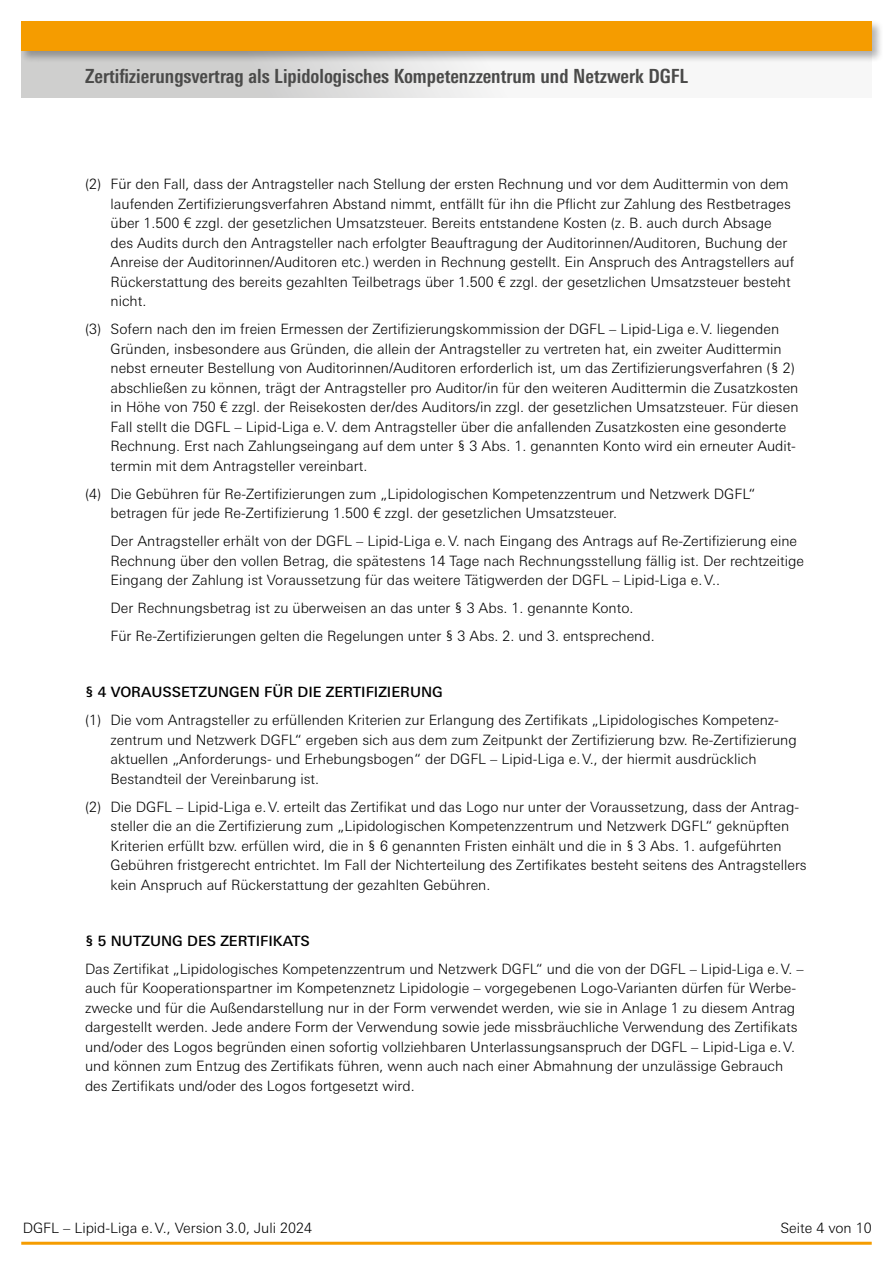
<style>
.page{position:relative;width:893px;height:1263px;background:#fff}
.page>*{position:absolute;margin:0;border:0;box-sizing:border-box;transform-origin:0 0}
.t1{font:700 condensed 19.5px "Univers Next Pro";color:#4a4a49}
.t2{font:300 14.25px/19.5px "Univers Next Pro";color:#000}
.t3{font:500 14.25px "Univers Next Pro";color:#000}
</style>
<div class="page">
<hr style="left:21px;top:1242px;width:851px;height:3px;background:#f59c00">
<div style="left:21px;top:34px;width:851px;height:64px;background:linear-gradient(to right,#cacac9,#fff)"></div>
<div style="left:20px;top:20px;width:864px;height:42px;background:#000;opacity:.3"></div>
<div style="left:21px;top:21px;width:851px;height:30px;background:#f59c00"></div>
<h1 class="t1" style="left:85px;top:64px;width:605px">Zertifizierungsvertrag als Lipidologisches Kompetenzzentrum und Netzwerk DGFL</h1>
<p class="t2" style="left:111px;top:174px;width:685px;text-indent:-26px">(2) Für den Fall, dass der Antragsteller nach Stellung der ersten Rechnung und vor dem Audittermin von dem laufenden Zertifizierungsverfahren Abstand nimmt, entfällt für ihn die Pflicht zur Zahlung des Restbetrages über 1.500 € zzgl. der gesetzlichen Umsatzsteuer. Bereits entstandene Kosten (z. B. auch durch Absage des Audits durch den Antragsteller nach erfolgter Beauftragung der Auditorinnen/Auditoren, Buchung der Anreise der Auditorinnen/Auditoren etc.) werden in Rechnung gestellt. Ein Anspruch des Antragstellers auf Rückerstattung des bereits gezahlten Teilbetrags über 1.500 € zzgl. der gesetzlichen Umsatzsteuer besteht nicht.</p>
<p class="t2" style="left:111px;top:319px;width:689px;text-indent:-26px">(3) Sofern nach den im freien Ermessen der Zertifizierungskommission der DGFL – Lipid-Liga e.V. liegenden Gründen, insbesondere aus Gründen, die allein der Antragsteller zu vertreten hat, ein zweiter Audittermin nebst erneuter Bestellung von Auditorinnen/Auditoren erforderlich ist, um das Zertifizierungsverfahren (§ 2) abschließen zu können, trägt der Antragsteller pro Auditor/in für den weiteren Audittermin die Zusatzkosten in Höhe von 750 € zzgl. der Reisekosten der/des Auditors/in zzgl. der gesetzlichen Umsatzsteuer. Für diesen Fall stellt die DGFL – Lipid-Liga e.V. dem Antragsteller über die anfallenden Zusatzkosten eine gesonderte Rechnung. Erst nach Zahlungseingang auf dem unter § 3 Abs. 1. genannten Konto wird ein erneuter Audit&shy;termin mit dem Antragsteller vereinbart.</p>
<p class="t2" style="left:111px;top:484px;width:646px;text-indent:-26px">(4) Die Gebühren für Re-Zertifizierungen zum „Lipidologischen Kompetenzzentrum und Netzwerk DGFL“ betragen für jede Re-Zertifizierung 1.500 € zzgl. der gesetzlichen Umsatzsteuer.</p>
<p class="t2" style="left:111px;top:531px;width:695px">Der Antragsteller erhält von der DGFL – Lipid-Liga e.V. nach Eingang des Antrags auf Re-Zertifizierung eine<br>Rechnung über den vollen Betrag, die spätestens 14 Tage nach Rechnungsstellung fällig ist. Der rechtzeitige<br>Eingang der Zahlung ist Voraussetzung für das weitere Tätigwerden der DGFL – Lipid-Liga e.V..</p>
<p class="t2" style="left:111px;top:594px;width:546px;line-height:28px">Der Rechnungsbetrag ist zu überweisen an das unter § 3 Abs. 1. genannte Konto.<br>Für Re-Zertifizierungen gelten die Regelungen unter § 3 Abs. 2. und 3. entsprechend.</p>
<p class="t3" style="left:85px;top:684px;width:359px">§ 4 VORAUSSETZUNGEN FÜR DIE ZERTIFIZIERUNG</p>
<p class="t2" style="left:111px;top:710px;width:688px;text-indent:-26px">(1) Die vom Antragsteller zu erfüllenden Kriterien zur Erlangung des Zertifikats „Lipidologisches Kompetenz&shy;zentrum und Netzwerk DGFL“ ergeben sich aus dem zum Zeitpunkt der Zertifizierung bzw. Re-Zertifizierung aktuellen „Anforderungs- und Erhebungsbogen“ der DGFL – Lipid-Liga e.V., der hiermit ausdrücklich Bestandteil der Vereinbarung ist.</p>
<p class="t2" style="left:111px;top:797px;width:698px;text-indent:-26px">(2) Die DGFL – Lipid-Liga e.V. erteilt das Zertifikat und das Logo nur unter der Voraussetzung, dass der Antrag&shy;steller die an die Zertifizierung zum „Lipidologischen Kompetenzzentrum und Netzwerk DGFL“ geknüpften Kriterien erfüllt bzw. erfüllen wird, die in § 6 genannten Fristen einhält und die in § 3 Abs. 1. aufgeführten Gebühren fristgerecht entrichtet. Im Fall der Nichterteilung des Zertifikates besteht seitens des Antragstellers kein Anspruch auf Rückerstattung der gezahlten Gebühren.</p>
<p class="t3" style="left:85px;top:932px;width:226px">§ 5 NUTZUNG DES ZERTIFIKATS</p>
<p class="t2" style="left:85px;top:959px;width:720px">Das Zertifikat „Lipidologisches Kompetenzzentrum und Netzwerk DGFL“ und die von der DGFL – Lipid-Liga e.V. – auch für Kooperationspartner im Kompetenznetz Lipidologie – vorgegebenen Logo-Varianten dürfen für Werbe&shy;zwecke und für die Außendarstellung nur in der Form verwendet werden, wie sie in Anlage 1 zu diesem Antrag dargestellt werden. Jede andere Form der Verwendung sowie jede missbräuchliche Verwendung des Zertifikats und/oder des Logos begründen einen sofortig vollziehbaren Unterlassungsanspruch der DGFL – Lipid-Liga e.V. und können zum Entzug des Zertifikats führen, wenn auch nach einer Abmahnung der unzulässige Gebrauch des Zertifikats und/oder des Logos fortgesetzt wird.</p>
<p class="t2" style="left:23px;top:1218px;width:291px">DGFL – Lipid-Liga e.V., Version 3.0, Juli 2024</p>
<p class="t2" style="left:780px;top:1218px;width:93px">Seite 4 von 10</p>
</div>
